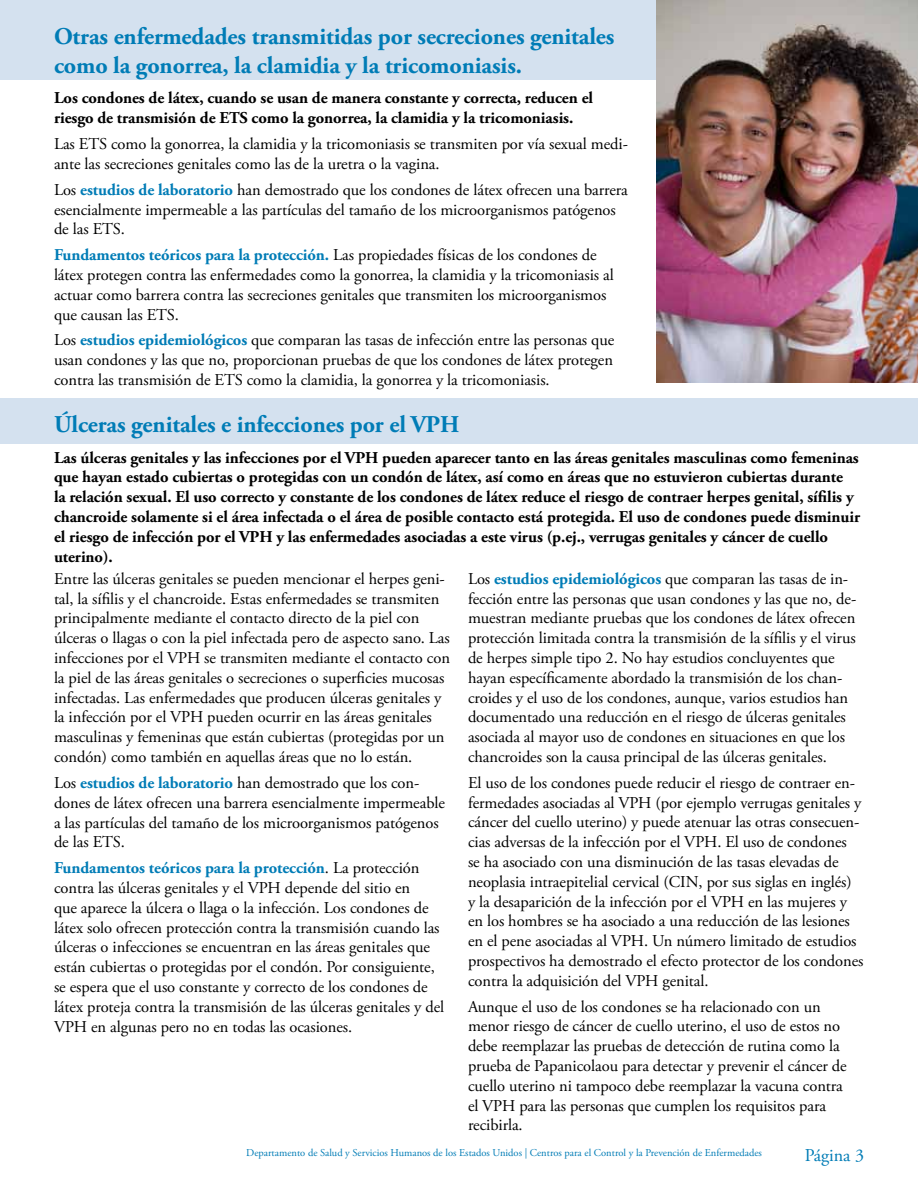
<style>
.page{position:relative;width:918px;height:1188px;background:#fff}
.page>*{position:absolute;margin:0;border:0;box-sizing:border-box;transform-origin:0 0}
.t1{font:700 24px/28.8px "Adobe Garamond Pro";letter-spacing:-.005em;color:#007cb6}
.t2{font:18px "Adobe Garamond Pro";color:#007cb6}
.t3{font:16.5px/19.8px "Adobe Garamond Pro";letter-spacing:-.005em;color:#000}
.t4{font:700 16.5px/19.8px "Adobe Garamond Pro";letter-spacing:-.005em;color:#000}
.t5{font:700 16.5px "Adobe Garamond Pro";letter-spacing:-.005em;color:#007cb6}
.t6{font:10.5px "Adobe Garamond Pro";color:#007cb6}
.s1{font-weight:700;color:#007cb6}
.s2{font-weight:400;color:#000}
</style>
<div class="page">
<div style="left:0;top:0;width:918px;height:80px;background:#d4e1ef"></div>
<div style="left:0;top:398px;width:918px;height:45px;background:#d4e1ef"></div>
<img style="left:657px;top:0;width:261px;height:383px">
<p class="t1" style="left:54px;top:23px;width:562px">Otras enfermedades transmitidas por secreciones genitales como la gonorrea, la clamidia y la tricomoniasis.</p>
<p class="t4" style="left:54px;top:89px;width:541px">Los condones de látex, cuando se usan de manera constante y correcta, reducen el riesgo de transmisión de ETS como la gonorrea, la clamidia y la tricomoniasis.</p>
<p class="t3" style="left:54px;top:135px;width:576px">Las ETS como la gonorrea, la clamidia y la tricomoniasis se transmiten por vía sexual medi&shy;ante las secreciones genitales como las de la uretra o la vagina.</p>
<p class="t3" style="left:54px;top:180px;width:575px">Los <span class="s1">estudios de laboratorio</span> han demostrado que los condones de látex ofrecen una barrera esencialmente impermeable a las partículas del tamaño de los microorganismos patógenos de las ETS.</p>
<p class="t3" style="left:54px;top:246px;width:561px"><span class="s1">Fundamentos teóricos para la protección.</span> Las propiedades físicas de los condones de látex protegen contra las enfermedades como la gonorrea, la clamidia y la tricomoniasis al actuar como barrera contra las secreciones genitales que transmiten los microorganismos que causan las ETS.</p>
<p class="t3" style="left:54px;top:331px;width:562px;text-align:justify">Los <span class="s1">estudios epidemiológicos</span> que comparan las tasas de infección entre las personas que usan condones y las que no, proporcionan pruebas de que los condones de látex protegen contra las transmisión de ETS como la clamidia, la gonorrea y la tricomoniasis.</p>
<p class="t1" style="left:54px;top:411px;width:407px">Úlceras genitales e infecciones por el VPH</p>
<p class="t4" style="left:54px;top:448px;width:808px">Las úlceras genitales y las infecciones por el VPH pueden aparecer tanto en las áreas genitales masculinas como femeninas que hayan estado cubiertas o protegidas con un condón de látex, así como en áreas que no estuvieron cubiertas durante<br>la relación sexual. El uso correcto y constante de los condones de látex reduce el riesgo de contraer herpes genital, sífilis y chancroide solamente si el área infectada o el área de posible contacto está protegida. El uso de condones puede disminuir el riesgo de infección por el VPH y las enfermedades asociadas a este virus (p.ej., verrugas genitales y cáncer de cuello uterino).</p>
<p class="t3" style="left:54px;top:569px;width:392px">Entre las úlceras genitales se pueden mencionar el herpes geni-</p>
<p class="t3" style="left:468px;top:569px;width:382px">Los <span class="s1">estudios epidemiológicos</span> que comparan las tasas de in-</p>
<p class="t3" style="left:54px;top:589px;width:387px">tal, la sífilis y el chancroide. Estas enfermedades se transmiten</p>
<p class="t3" style="left:468px;top:589px;width:390px">fección entre las personas que usan condones y las que no, de-</p>
<p class="t3" style="left:54px;top:609px;width:367px">principalmente mediante el contacto directo de la piel con</p>
<p class="t3" style="left:54px;top:609px;width:803px;text-indent:414px">muestran mediante pruebas que los condones de látex ofrecen úlceras o llagas o con la piel infectada pero de aspecto sano. Las protección limitada contra la transmisión de la sífilis y el virus infecciones por el VPH se transmiten mediante el contacto con de herpes simple tipo 2. No hay estudios concluyentes que<br>la piel de las áreas genitales o secreciones o superficies mucosas</p>
<p class="t3" style="left:468px;top:668px;width:376px">hayan específicamente abordado la transmisión de los chan-</p>
<p class="t3" style="left:54px;top:688px;width:389px">infectadas. Las enfermedades que producen úlceras genitales y</p>
<p class="t3" style="left:468px;top:688px;width:382px">croides y el uso de los condones, aunque, varios estudios han</p>
<p class="t3" style="left:54px;top:708px;width:379px">la infección por el VPH pueden ocurrir en las áreas genitales</p>
<p class="t3" style="left:468px;top:708px;width:379px">documentado una reducción en el riesgo de úlceras genitales</p>
<p class="t3" style="left:54px;top:728px;width:392px">masculinas y femeninas que están cubiertas (protegidas por un</p>
<p class="t3" style="left:468px;top:728px;width:379px">asociada al mayor uso de condones en situaciones en que los</p>
<p class="t3" style="left:54px;top:748px;width:360px">condón) como también en aquellas áreas que no lo están.</p>
<p class="t3" style="left:468px;top:748px;width:360px">chancroides son la causa principal de las úlceras genitales.</p>
<p class="t3" style="left:54px;top:773px;width:367px">Los <span class="s1">estudios de laboratorio</span> han demostrado que los con-</p>
<p class="t3" style="left:468px;top:773px;width:389px">El uso de los condones puede reducir el riesgo de contraer en-</p>
<p class="t3" style="left:54px;top:793px;width:393px">dones de látex ofrecen una barrera esencialmente impermeable</p>
<p class="t3" style="left:468px;top:793px;width:395px">fermedades asociadas al VPH (por ejemplo verrugas genitales y</p>
<p class="t3" style="left:54px;top:813px;width:386px">a las partículas del tamaño de los microorganismos patógenos</p>
<p class="t3" style="left:468px;top:813px;width:393px">cáncer del cuello uterino) y puede atenuar las otras consecuen-</p>
<p class="t3" style="left:54px;top:833px;width:72px">de las ETS.</p>
<p class="t3" style="left:468px;top:833px;width:380px">cias adversas de la infección por el VPH. El uso de condones</p>
<p class="t5" style="left:54px;top:858px;width:367px">Fundamentos teóricos para la protección<span class="s2">. La protección</span></p>
<p class="t3" style="left:468px;top:853px;width:385px">se ha asociado con una disminución de las tasas elevadas de neoplasia intraepitelial cervical (CIN, por sus siglas en inglés)</p>
<p class="t3" style="left:54px;top:878px;width:358px">contra las úlceras genitales y el VPH depende del sitio en</p>
<p class="t3" style="left:468px;top:892px;width:381px">y la desaparición de la infección por el VPH en las mujeres y</p>
<p class="t3" style="left:54px;top:898px;width:376px">que aparece la úlcera o llaga o la infección. Los condones de</p>
<p class="t3" style="left:468px;top:912px;width:383px">en los hombres se ha asociado a una reducción de las lesiones</p>
<p class="t3" style="left:54px;top:918px;width:387px">látex solo ofrecen protección contra la transmisión cuando las</p>
<p class="t3" style="left:468px;top:932px;width:390px">en el pene asociadas al VPH. Un número limitado de estudios</p>
<p class="t3" style="left:54px;top:938px;width:378px">úlceras o infecciones se encuentran en las áreas genitales que</p>
<p class="t3" style="left:468px;top:952px;width:397px">prospectivos ha demostrado el efecto protector de los condones</p>
<p class="t3" style="left:54px;top:958px;width:382px">están cubiertas o protegidas por el condón. Por consiguiente,</p>
<p class="t3" style="left:468px;top:971px;width:242px">contra la adquisición del VPH genital.</p>
<p class="t3" style="left:54px;top:977px;width:392px">se espera que el uso constante y correcto de los condones de látex proteja contra la transmisión de las úlceras genitales y del</p>
<p class="t3" style="left:468px;top:997px;width:354px">Aunque el uso de los condones se ha relacionado con un</p>
<p class="t3" style="left:54px;top:1017px;width:300px">VPH en algunas pero no en todas las ocasiones.</p>
<p class="t3" style="left:468px;top:1017px;width:380px">menor riesgo de cáncer de cuello uterino, el uso de estos no debe reemplazar las pruebas de detección de rutina como la prueba de Papanicolaou para detectar y prevenir el cáncer de cuello uterino ni tampoco debe reemplazar la vacuna contra el VPH para las personas que cumplen los requisitos para recibirla.</p>
<p class="t6" style="left:246px;top:1146px;width:517px">Departamento de Salud y Servicios Humanos de los Estados Unidos | Centros para el Control y la Prevención de Enfermedades</p>
<p class="t2" style="left:805px;top:1145px;width:61px">Página 3</p>
</div>
